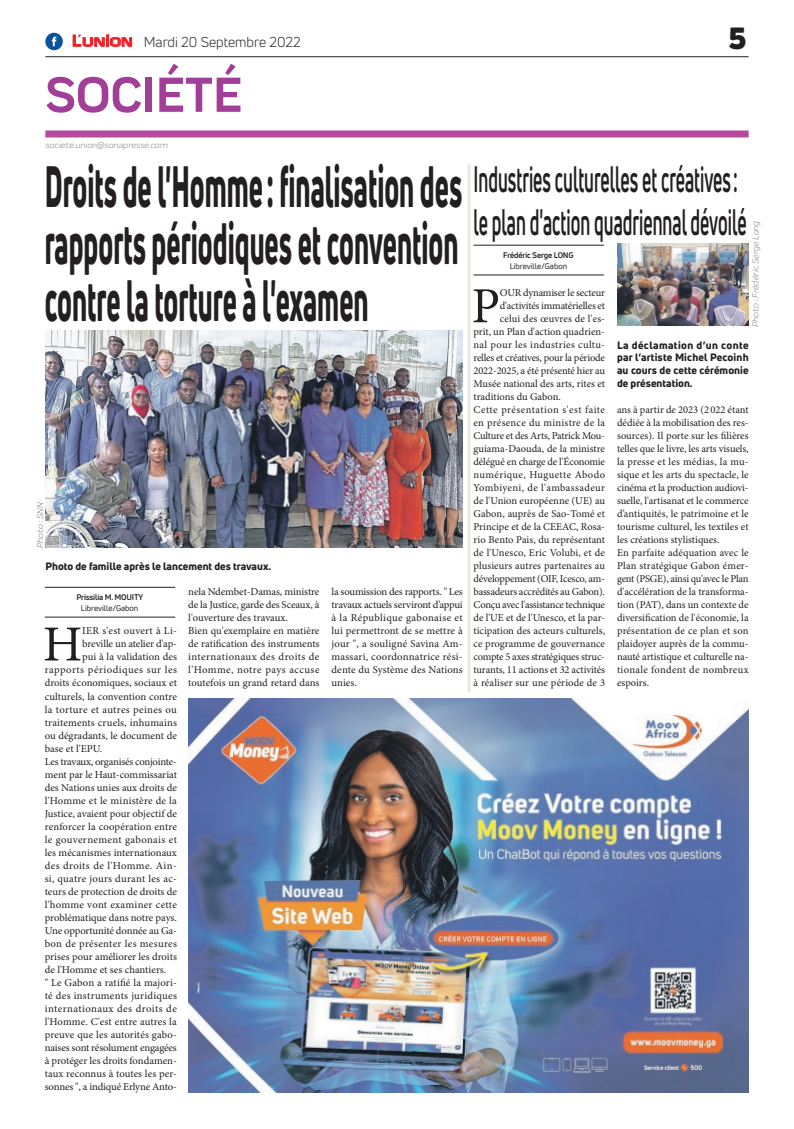
<style>
.page{position:relative;width:794px;height:1129px;background:#fff}
.page>*{position:absolute;margin:0;border:0;box-sizing:border-box;transform-origin:0 0}
.t1{font:800 57px/57px "Uni Neue";color:#231f20;text-align:justify;scale:.47 1}
.t2{font:700 51px "Praktika";color:#a13e97}
.t3{font:50.5px "Minion Pro";color:#231f20}
.t4{font:700 36px/43.2px "Uni Neue";color:#231f20;scale:.49 1}
.t5{font:900 30px "Uni Neue";color:#231f20}
.t6{font:14px "Uni Neue";color:#231f20}
.t7{font:10.5px/13px "Minion Pro";color:#231f20}
.t8{font:10.5px "Minion Pro";letter-spacing:-.02em;color:#231f20}
.t9{font:800 10.5px/12.6px "Uni Neue";color:#231f20;text-align:justify}
.t10{font:10.5px "Minion Pro";letter-spacing:.04em;color:#231f20}
.t11{font:10.5px "Minion Pro";letter-spacing:.025em;color:#231f20}
.t12{font:10.5px "Minion Pro";letter-spacing:.02em;color:#231f20}
.t13{font:10.5px "Minion Pro";letter-spacing:.035em;color:#231f20}
.t14{font:10.5px "Minion Pro";letter-spacing:.03em;color:#231f20}
.t15{font:10.5px "Minion Pro";letter-spacing:-.03em;color:#231f20}
.t16{font:italic 9px "Praktika";color:#818386}
.t17{font:700 8px "Uni Neue";letter-spacing:-.02em;color:#231f20}
.t18{font:8px "Uni Neue";color:#231f20}
.s1{font-family:"Eurostile";font-weight:600;font-size:15px;color:#ee1d23}
.s2{font-family:"Eurostile";font-weight:600;font-size:11.4px;color:#ee1d23}
</style>
<div class="page">
<hr style="left:45px;top:56px;width:703px;height:1px;background:#231f20">
<div style="left:45px;top:130px;width:703px;height:7px;background:#b44a9c"></div>
<svg style="left:72px;top:34px;width:60px;height:13px"></svg>
<div style="left:45px;top:33px;width:18px;height:17px;background:#08549e;border-radius:50%"></div>
<svg style="left:52px;top:37px;width:4px;height:9px"></svg>
<img style="left:189px;top:698px;width:559px;height:393px">
<hr style="left:45px;top:616px;width:130px;height:1px;background:#231f20">
<hr style="left:45px;top:587px;width:130px;height:1px;background:#231f20">
<img style="left:45px;top:330px;width:418px;height:217px">
<hr style="left:473px;top:274px;width:131px;height:1px;background:#231f20">
<hr style="left:473px;top:245px;width:131px;height:1px;background:#231f20">
<img style="left:617px;top:244px;width:131px;height:82px">
<hr style="left:467px;top:164px;width:3px;height:528px;background:#e7e8e2">
<h3 class="t6" style="left:72px;top:33px;width:230px"><span class="s1">L</span><span class="s2">UNION</span> Mardi 20 Septembre 2022</h3>
<h2 class="t2" style="left:45px;top:54px;width:198px">SOCIÉTÉ</h2>
<p class="t16" style="left:45px;top:139px;width:124px">societe.union@sonapresse.com</p>
<h1 class="t1" style="left:45px;top:157px;width:890px">Droits de l'Homme: finalisation des rapports périodiques et convention contre la torture à l'examen</h1>
<p class="t16" style="left:34px;top:547px;width:47px;rotate:-90deg">Photo : SNN</p>
<p class="t9" style="left:45px;top:559px;width:227px">Photo de famille après le lancement des travaux.</p>
<p class="t17" style="left:76px;top:592px;width:68px">Prissilia M. MOUITY</p>
<p class="t18" style="left:81px;top:602px;width:59px">Libreville/Gabon</p>
<h3 class="t3" style="left:43px;top:610px;width:41px">H</h3>
<p class="t11" style="left:82px;top:624px;width:96px">IER s'est ouvert à Li-</p>
<p class="t7" style="left:82px;top:637px;width:96px">breville un atelier d'ap-</p>
<p class="t7" style="left:82px;top:650px;width:96px">pui à la validation des</p>
<p class="t10" style="left:45px;top:663px;width:134px">rapports périodiques sur les</p>
<p class="t7" style="left:45px;top:676px;width:134px">droits économiques, sociaux et</p>
<p class="t7" style="left:45px;top:689px;width:134px">culturels, la convention contre</p>
<p class="t14" style="left:45px;top:702px;width:134px">la torture et autres peines ou</p>
<p class="t7" style="left:45px;top:715px;width:134px">traitements cruels, inhumains</p>
<p class="t7" style="left:45px;top:728px;width:134px">ou dégradants, le document de</p>
<p class="t7" style="left:45px;top:741px;width:59px">base et l'EPU.</p>
<p class="t8" style="left:45px;top:754px;width:134px">Les travaux, organisés conjointe-</p>
<p class="t7" style="left:45px;top:767px;width:134px">ment par le Haut-commissariat</p>
<p class="t7" style="left:45px;top:780px;width:134px">des Nations unies aux droits de</p>
<p class="t12" style="left:45px;top:793px;width:134px">l'Homme et le ministère de la</p>
<p class="t7" style="left:45px;top:806px;width:134px">Justice, avaient pour objectif de</p>
<p class="t7" style="left:45px;top:819px;width:134px">renforcer la coopération entre</p>
<p class="t14" style="left:45px;top:832px;width:134px">le gouvernement gabonais et</p>
<p class="t7" style="left:45px;top:845px;width:134px">les mécanismes internationaux</p>
<p class="t13" style="left:45px;top:858px;width:134px">des droits de l'Homme. Ain-</p>
<p class="t11" style="left:45px;top:871px;width:134px">si, quatre jours durant les ac-</p>
<p class="t7" style="left:45px;top:884px;width:134px">teurs de protection de droits de</p>
<p class="t12" style="left:45px;top:897px;width:134px">l'homme vont examiner cette</p>
<p class="t7" style="left:45px;top:910px;width:134px">problématique dans notre pays.</p>
<p class="t7" style="left:45px;top:923px;width:134px">Une opportunité donnée au Ga-</p>
<p class="t14" style="left:45px;top:936px;width:134px">bon de présenter les mesures</p>
<p class="t7" style="left:45px;top:949px;width:134px">prises pour améliorer les droits</p>
<p class="t7" style="left:45px;top:962px;width:123px">de l'Homme et ses chantiers.</p>
<p class="t7" style="left:45px;top:975px;width:134px">" Le Gabon a ratifié la majori-</p>
<p class="t11" style="left:45px;top:988px;width:134px">té des instruments juridiques</p>
<p class="t10" style="left:45px;top:1001px;width:134px">internationaux des droits de</p>
<p class="t7" style="left:45px;top:1014px;width:134px">l'Homme. C'est entre autres la</p>
<p class="t7" style="left:45px;top:1027px;width:134px">preuve que les autorités gabo-</p>
<p class="t8" style="left:45px;top:1040px;width:134px">naises sont résolument engagées</p>
<p class="t7" style="left:45px;top:1053px;width:134px">à protéger les droits fondamen-</p>
<p class="t7" style="left:45px;top:1066px;width:134px">taux reconnus à toutes les per-</p>
<p class="t8" style="left:45px;top:1079px;width:134px">sonnes ", a indiqué Erlyne Anto-</p>
<p class="t7" style="left:188px;top:585px;width:133px">nela Ndembet-Damas, ministre de la Justice, garde des Sceaux, à l'ouverture des travaux.<br>Bien qu'exemplaire en matière de ratification des instruments internationaux des droits de l'Homme, notre pays accuse toutefois un grand retard dans</p>
<p class="t7" style="left:331px;top:585px;width:133px;text-align:justify">la soumission des rapports. " Les travaux actuels serviront d’appui à la République gabonaise et lui permettront de se mettre à jour ", a souligné Savina Am&shy;massari, coordonnatrice rési&shy;dente du Système des Nations unies.</p>
<h3 class="t5" style="left:728px;top:17px;width:19px">5</h3>
<h3 class="t4" style="left:473px;top:156px;width:559px">Industries culturelles et créatives : le plan d'action quadriennal dévoilé</h3>
<p class="t17" style="left:503px;top:250px;width:72px">Frédéric Serge LONG</p>
<p class="t18" style="left:509px;top:261px;width:59px">Libreville/Gabon</p>
<p class="t16" style="left:749px;top:326px;width:107px;rotate:-90deg">Photo : Frédéric Serge Long</p>
<h3 class="t3" style="left:471px;top:272px;width:30px">P</h3>
<p class="t8" style="left:500px;top:286px;width:107px">OUR dynamiser le secteur</p>
<p class="t8" style="left:500px;top:299px;width:107px">d'activités immatérielles et</p>
<p class="t7" style="left:500px;top:312px;width:107px">celui des œuvres de l'es-</p>
<p class="t7" style="left:473px;top:325px;width:133px">prit, un Plan d'action quadrien-</p>
<p class="t13" style="left:473px;top:338px;width:133px">nal pour les industries cultu-</p>
<p class="t8" style="left:473px;top:351px;width:133px">relles et créatives, pour la période</p>
<p class="t7" style="left:473px;top:364px;width:133px">2022-2025, a été présenté hier au</p>
<p class="t7" style="left:473px;top:377px;width:133px">Musée national des arts, rites et</p>
<p class="t7" style="left:473px;top:390px;width:89px">traditions du Gabon.</p>
<p class="t10" style="left:473px;top:403px;width:133px">Cette présentation s'est faite</p>
<p class="t11" style="left:473px;top:416px;width:133px">en présence du ministre de la</p>
<p class="t8" style="left:473px;top:429px;width:133px">Culture et des Arts, Patrick Mou-</p>
<p class="t7" style="left:473px;top:442px;width:133px">guiama-Daouda, de la ministre</p>
<p class="t7" style="left:473px;top:455px;width:133px">délégué en charge de l'Économie</p>
<p class="t10" style="left:473px;top:468px;width:133px">numérique, Huguette Abodo</p>
<p class="t13" style="left:473px;top:481px;width:133px">Yombiyeni, de l'ambassadeur</p>
<p class="t7" style="left:473px;top:494px;width:133px">de l'Union européenne (UE) au</p>
<p class="t7" style="left:473px;top:507px;width:133px">Gabon, auprès de Sao-Tomé et</p>
<p class="t7" style="left:473px;top:520px;width:133px">Principe et de la CEEAC, Rosa-</p>
<p class="t7" style="left:473px;top:533px;width:133px">rio Bento Pais, du représentant</p>
<p class="t12" style="left:473px;top:546px;width:133px">de l'Unesco, Eric Volubi, et de</p>
<p class="t7" style="left:473px;top:559px;width:133px">plusieurs autres partenaires au</p>
<p class="t8" style="left:473px;top:572px;width:133px">développement (OIF, Icesco, am-</p>
<p class="t8" style="left:473px;top:585px;width:133px">bassadeurs accrédités au Gabon).</p>
<p class="t15" style="left:473px;top:598px;width:133px">Conçu avec l'assistance technique</p>
<p class="t7" style="left:473px;top:611px;width:133px">de l'UE et de l'Unesco, et la par-</p>
<p class="t7" style="left:473px;top:624px;width:133px">ticipation des acteurs culturels,</p>
<p class="t7" style="left:473px;top:637px;width:133px">ce programme de gouvernance</p>
<p class="t7" style="left:473px;top:650px;width:133px">compte 5 axes stratégiques struc-</p>
<p class="t7" style="left:473px;top:663px;width:133px">turants, 11 actions et 32 activités</p>
<p class="t7" style="left:473px;top:676px;width:133px">à réaliser sur une période de 3</p>
<p class="t9" style="left:617px;top:338px;width:133px">La déclamation d’un conte par l’artiste Michel Pecoinh au cours de cette cérémonie de présentation.</p>
<p class="t7" style="left:617px;top:403px;width:133px">ans à partir de 2023 (2 022 étant dédiée à la mobilisation des res&shy;sources). Il porte sur les filières telles que le livre, les arts visuels, la presse et les médias, la mu&shy;sique et les arts du spectacle, le cinéma et la production audiovi&shy;suelle, l'artisanat et le commerce d’antiquités, le patrimoine et le tourisme culturel, les textiles et les créations stylistiques.<br>En parfaite adéquation avec le<br>Plan stratégique Gabon émer&shy;gent (PSGE), ainsi qu'avec le Plan d'accélération de la transforma&shy;tion (PAT), dans un contexte de diversification de l'économie, la présentation de ce plan et son plaidoyer auprès de la commu&shy;nauté artistique et culturelle na&shy;tionale fondent de nombreux espoirs.</p>
</div>
